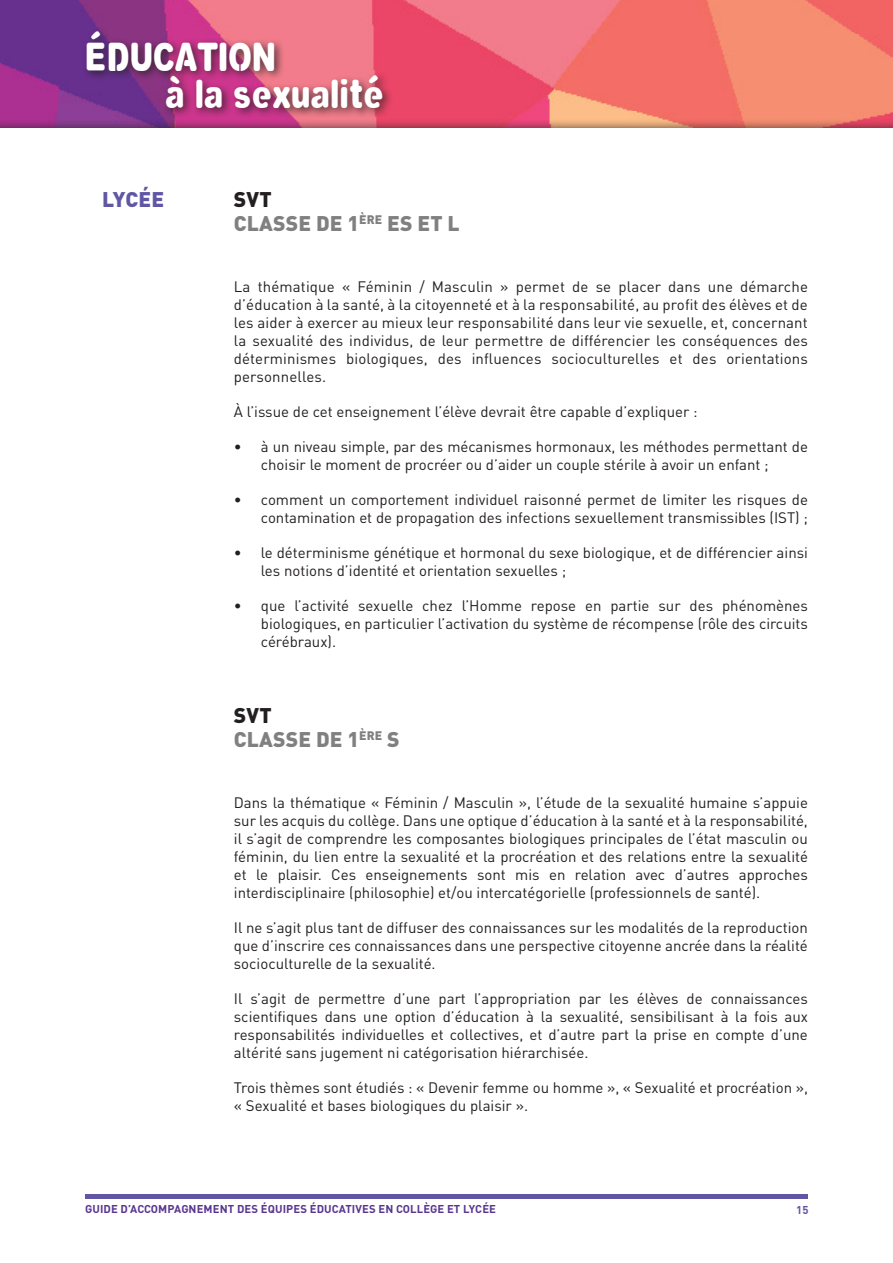
<style>
.page{position:relative;width:893px;height:1263px;background:#fff}
.page>*{position:absolute;margin:0;border:0;box-sizing:border-box;transform-origin:0 0}
.t1{font:700 39.3px/37.5px "Vinyl Cuts";color:#fff}
.T2{font:900 21px/24px "DIN Pro";letter-spacing:.01em;color:#808080}
.T2-2{font:900 21px "DIN Pro";letter-spacing:.005em;color:#6156a4}
.t2{font:15px/18px "DIN Pro";color:#231f20;text-align:justify}
.t3{font:700 11.25px "DIN Pro";letter-spacing:.01em;color:#593591}
.t4{font:700 11.25px "DIN Pro";color:#6156a4}
.s1{color:#231f20}
</style>
<div class="page">
<hr style="left:85px;top:1194px;width:723px;height:4px;background:#6156a4">
<div style="left:0;top:0;width:893px;height:128px;background:#231f20;opacity:.75"></div>
<div style="left:82px;top:26px;width:311px;height:93px;background:#231f20;opacity:.75"></div>
<h1 class="t1" style="left:165px;top:36px;width:221px;text-indent:-80px">ÉDUCATION<br>à la sexualité</h1>
<p class="T2-2" style="left:102px;top:186px;width:64px">LYCÉE</p>
<p class="T2" style="left:234px;top:187px;width:227px"><span class="s1">SVT<br></span>CLASSE DE 1<sup>ÈRE</sup> ES ET L</p>
<p class="t2" style="left:234px;top:277px;width:576px">La thématique « Féminin / Masculin » permet de se placer dans une démarche d’éducation à la santé, à la citoyenneté et à la responsabilité, au profit des élèves et de les aider à exercer au mieux leur responsabilité dans leur vie sexuelle, et, concernant la sexualité des individus, de leur permettre de différencier les conséquences des déterminismes biologiques, des influences socioculturelles et des orientations personnelles.</p>
<p class="t2" style="left:234px;top:402px;width:465px">À l’issue de cet enseignement l’élève devrait être capable d’expliquer :</p>
<p class="t2" style="left:261px;top:437px;width:549px;text-indent:-27px">• à un niveau simple, par des mécanismes hormonaux, les méthodes permettant de choisir le moment de procréer ou d’aider un couple stérile à avoir un enfant ;</p>
<p class="t2" style="left:234px;top:490px;width:576px;text-align:right">• comment un comportement individuel raisonné permet de limiter les risques de contamination et de propagation des infections sexuellement transmissibles (IST) ;</p>
<p class="t2" style="left:261px;top:543px;width:549px;text-indent:-27px">• le déterminisme génétique et hormonal du sexe biologique, et de différencier ainsi les notions d’identité et orientation sexuelles ;</p>
<p class="t2" style="left:261px;top:596px;width:549px;text-indent:-27px">• que l’activité sexuelle chez l’Homme repose en partie sur des phénomènes biologiques, en particulier l’activation du système de récompense (rôle des circuits cérébraux).</p>
<p class="T2" style="left:234px;top:703px;width:167px"><span class="s1">SVT<br></span>CLASSE DE 1<sup>ÈRE</sup> S</p>
<p class="t2" style="left:234px;top:793px;width:576px">Dans la thématique « Féminin / Masculin », l’étude de la sexualité humaine s’appuie sur les acquis du collège. Dans une optique d’éducation à la santé et à la responsabilité, il s’agit de comprendre les composantes biologiques principales de l’état masculin ou féminin, du lien entre la sexualité et la procréation et des relations entre la sexualité et le plaisir. Ces enseignements sont mis en relation avec d’autres approches interdisciplinaire (philosophie) et/ou intercatégorielle (professionnels de santé).</p>
<p class="t2" style="left:234px;top:918px;width:576px">Il ne s’agit plus tant de diffuser des connaissances sur les modalités de la reproduction que d’inscrire ces connaissances dans une perspective citoyenne ancrée dans la réalité socioculturelle de la sexualité.</p>
<p class="t2" style="left:234px;top:989px;width:576px">Il s’agit de permettre d’une part l’appropriation par les élèves de connaissances scientifiques dans une option d’éducation à la sexualité, sensibilisant à la fois aux responsabilités individuelles et collectives, et d’autre part la prise en compte d’une altérité sans jugement ni catégorisation hiérarchisée.</p>
<p class="t2" style="left:234px;top:1078px;width:576px">Trois thèmes sont étudiés : « Devenir femme ou homme », « Sexualité et procréation », « Sexualité et bases biologiques du plaisir ».</p>
<p class="t3" style="left:85px;top:1201px;width:412px">GUIDE D’ACCOMPAGNEMENT DES ÉQUIPES ÉDUCATIVES EN COLLÈGE ET LYCÉE</p>
<p class="t4" style="left:796px;top:1202px;width:14px">15</p>
</div>
